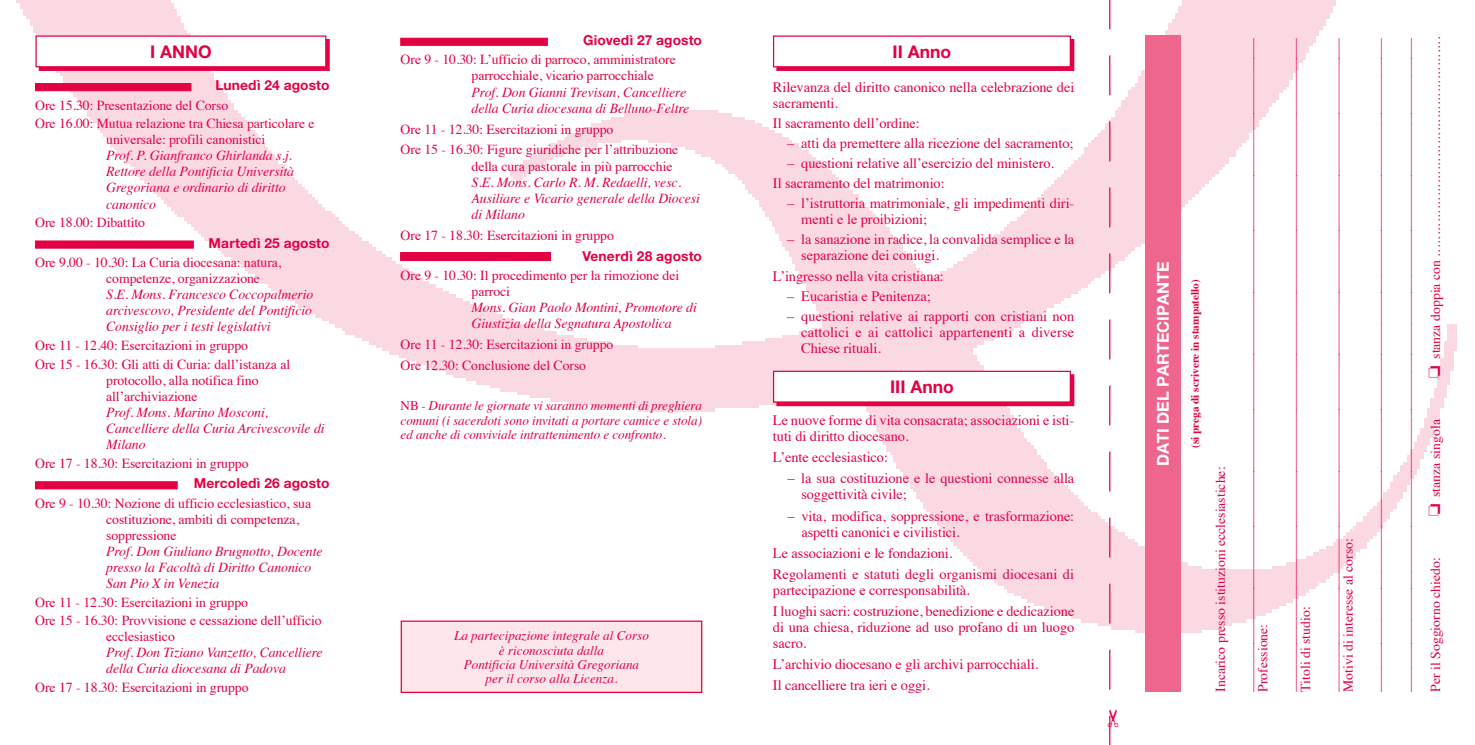
<style>
.page{position:relative;width:1475px;height:745px;background:#fff}
.page>*{position:absolute;margin:0;border:0;box-sizing:border-box;transform-origin:0 0}
.t1{font:700 17.5px "Helvetica Neue LT Pro";color:#e30043}
.t2{font:700 16.25px "Helvetica Neue LT Pro";color:#fff}
.t3{font:14.38px/16px "Times";letter-spacing:-.005em;color:#e30043}
.t4{font:13.75px/16px "Times";letter-spacing:-.005em;color:#e30043}
.t5{font:italic 13.75px/16px "Times";letter-spacing:-.005em;color:#e30043}
.t6{font:700 13.75px "Helvetica Neue LT Pro";letter-spacing:.01em;color:#e30043}
.t7{font:italic 13.12px/14.4px "Times";color:#e30043;text-align:justify}
.t8{font:700 11.25px "Times";color:#e30043}
.s1{font-style:normal}
</style>
<div class="page">
<img style="left:16px;top:0;width:1441px;height:651px">
<div style="left:39px;top:40px;width:290px;height:30px;background:#e30043"></div>
<div style="left:39px;top:39px;width:291px;height:32px;border:1px solid #e30043"></div>
<div style="left:36px;top:36px;width:290px;height:31px;background:#fff"></div>
<div style="left:35px;top:35px;width:291px;height:32px;border:1px solid #e30043"></div>
<div style="left:776px;top:374px;width:297px;height:31px;background:#e30043"></div>
<div style="left:776px;top:374px;width:298px;height:32px;border:1px solid #e30043"></div>
<div style="left:773px;top:371px;width:297px;height:31px;background:#fff"></div>
<div style="left:772px;top:370px;width:298px;height:32px;border:1px solid #e30043"></div>
<div style="left:776px;top:40px;width:297px;height:30px;background:#e30043"></div>
<div style="left:776px;top:39px;width:298px;height:32px;border:1px solid #e30043"></div>
<div style="left:773px;top:36px;width:297px;height:31px;background:#fff"></div>
<div style="left:772px;top:35px;width:298px;height:32px;border:1px solid #e30043"></div>
<div style="left:35px;top:83px;width:156px;height:8px;background:#e30043;border:1px solid #e30043"></div>
<div style="left:35px;top:241px;width:158px;height:7px;background:#e30043"></div>
<div style="left:1144px;top:35px;width:36px;height:656px;background:#ee668e"></div>
<div style="left:35px;top:481px;width:142px;height:7px;background:#e30043;border:1px solid #e30043"></div>
<div style="left:401px;top:620px;width:300px;height:72px;background:#fce6ec"></div>
<div style="left:400px;top:620px;width:302px;height:72px;border:1px solid #e30043"></div>
<div style="left:400px;top:38px;width:147px;height:7px;background:#e30043;border:1px solid #e30043"></div>
<div style="left:400px;top:252px;width:150px;height:7px;background:#e30043"></div>
<div style="left:400px;top:253px;width:150px;height:7px;background:#e30043"></div>
<svg style="left:1107px;top:0;width:11px;height:744px"></svg>
<p class="t1" style="left:160px;top:41px;width:14px">ANNO</p>
<p class="t1" style="left:130px;top:44px;width:111px">I AInno - 2005</p>
<p class="t6" style="left:215px;top:77px;width:116px">Lunedì 24 agosto</p>
<p class="t4" style="left:35px;top:94px;width:281px;line-height:18.5px">Ore 15.30: Presentazione del Corso<br>Ore 16.00: Mutua relazione tra Chiesa particolare e</p>
<p class="t4" style="left:106px;top:130px;width:161px">universale: profili canonistici</p>
<p class="t5" style="left:106px;top:147px;width:189px">Prof. P. Gianfranco Ghirlanda s.j.<br>Rettore della Pontificia Università<br>Gregoriana e ordinario di diritto canonico</p>
<p class="t4" style="left:35px;top:213px;width:111px">Ore 18.00: Dibattito</p>
<p class="t6" style="left:209px;top:234px;width:122px">Martedì 25 agosto</p>
<p class="t4" style="left:106px;top:253px;width:177px;text-indent:-71px">Ore 9.00 - 10.30: La Curia diocesana: natura, competenze, organizzazione</p>
<p class="t5" style="left:106px;top:285px;width:209px;text-align:justify">S.E. Mons. Francesco Coccopalmerio arcivescovo, Presidente del Pontificio Consiglio per i testi legislativi</p>
<p class="t4" style="left:35px;top:334px;width:256px;line-height:18.6px">Ore 11 - 12.40: Esercitazioni in gruppo<br>Ore 15 - 16.30: Gli atti di Curia: dall’istanza al</p>
<p class="t4" style="left:106px;top:370px;width:154px">protocollo, alla notifica fino all’archiviazione</p>
<p class="t5" style="left:106px;top:403px;width:220px">Prof. Mons. Marino Mosconi,<br>Cancelliere della Curia Arcivescovile di<br>Milano</p>
<p class="t4" style="left:35px;top:453px;width:215px">Ore 17 - 18.30: Esercitazioni in gruppo</p>
<p class="t6" style="left:194px;top:474px;width:137px">Mercoledì 26 agosto</p>
<p class="t4" style="left:106px;top:493px;width:206px;text-indent:-71px">Ore 9 - 10.30: Nozione di ufficio ecclesiastico, sua costituzione, ambiti di competenza, soppressione</p>
<p class="t5" style="left:106px;top:542px;width:218px">Prof. Don Giuliano Brugnotto, Docente presso la Facoltà di Diritto Canonico<br>San Pio X in Venezia</p>
<p class="t4" style="left:35px;top:591px;width:288px;line-height:18.6px">Ore 11 - 12.30: Esercitazioni in gruppo<br>Ore 15 - 16.30: Provvisione e cessazione dell’ufficio</p>
<p class="t4" style="left:106px;top:627px;width:70px">ecclesiastico</p>
<p class="t5" style="left:106px;top:643px;width:218px">Prof. Don Tiziano Vanzetto, Cancelliere della Curia diocesana di Padova</p>
<p class="t4" style="left:35px;top:677px;width:215px">Ore 17 - 18.30: Esercitazioni in gruppo</p>
<p class="t6" style="left:583px;top:32px;width:120px">Giovedì 27 agosto</p>
<p class="t4" style="left:471px;top:51px;width:206px;text-indent:-71px">Ore 9 - 10.30: L’ufficio di parroco, amministratore parrocchiale, vicario parrocchiale</p>
<p class="t5" style="left:471px;top:83px;width:219px">Prof. Don Gianni Trevisan, Cancelliere della Curia diocesana di Belluno-Feltre</p>
<p class="t4" style="left:400px;top:117px;width:279px;line-height:20.9px">Ore 11 - 12.30: Esercitazioni in gruppo<br>Ore 15 - 16.30: Figure giuridiche per l’attribuzione</p>
<p class="t4" style="left:471px;top:156px;width:202px">della cura pastorale in più parrocchie</p>
<p class="t5" style="left:471px;top:173px;width:230px">S.E. Mons. Carlo R. M. Redaelli, vesc.<br>Ausiliare e Vicario generale della Diocesi di Milano</p>
<p class="t4" style="left:400px;top:226px;width:215px">Ore 17 - 18.30: Esercitazioni in gruppo</p>
<p class="t6" style="left:582px;top:247px;width:121px">Venerdì 28 agosto</p>
<p class="t4" style="left:471px;top:265px;width:209px;text-indent:-71px">Ore 9 - 10.30: Il procedimento per la rimozione dei parroci</p>
<p class="t5" style="left:471px;top:298px;width:227px">Mons. Gian Paolo Montini, Promotore di<br>Giustizia della Segnatura Apostolica</p>
<p class="t4" style="left:400px;top:332px;width:214px;line-height:20.9px">Ore 11 - 12.30: Esercitazioni in gruppo<br>Ore 12.30: Conclusione del Corso</p>
<p class="t7" style="left:400px;top:398px;width:303px"><span class="s1">NB -</span> Durante le giornate vi saranno momenti di preghiera comuni (i sacerdoti sono invitati a portare camice e stola) ed anche di conviviale intrattenimento e confronto.</p>
<p class="t7" style="left:454px;top:627px;width:196px;text-align:center">La partecipazione integrale al Corso è riconosciuta dalla<br>Pontificia Università Gregoriana per il corso alla Licenza.</p>
<p class="t1" style="left:870px;top:44px;width:111px">I AIInno - 2005</p>
<p class="t1" style="left:907px;top:41px;width:45px">Anno</p>
<p class="t3" style="left:772px;top:78px;width:303px">Rilevanza del diritto canonico nella celebrazione dei sacramenti.</p>
<p class="t3" style="left:772px;top:114px;width:148px">Il sacramento dell’ordine:</p>
<p class="t3" style="left:787px;top:134px;width:288px">– atti da premettere alla ricezione del sacramento;</p>
<p class="t3" style="left:772px;top:152px;width:282px;line-height:20.1px;text-indent:14px">– questioni relative all’esercizio del ministero.<br>Il sacramento del matrimonio:</p>
<p class="t3" style="left:801px;top:194px;width:274px;text-indent:-14px">– l’istruttoria matrimoniale, gli impedimenti diri&shy;menti e le proibizioni;</p>
<p class="t3" style="left:801px;top:230px;width:274px;text-indent:-14px">– la sanazione in radice, la convalida semplice e la separazione dei coniugi.</p>
<p class="t3" style="left:772px;top:266px;width:172px">L’ingresso nella vita cristiana:</p>
<p class="t3" style="left:787px;top:286px;width:145px">– Eucaristia e Penitenza;</p>
<p class="t3" style="left:801px;top:306px;width:274px;text-align:justify;text-indent:-14px">– questioni relative ai rapporti con cristiani non cattolici e ai cattolici appartenenti a diverse Chiese rituali.</p>
<p class="t1" style="left:870px;top:379px;width:111px">I AIIInno - 2005</p>
<p class="t1" style="left:910px;top:375px;width:45px">Anno</p>
<p class="t3" style="left:772px;top:410px;width:303px">Le nuove forme di vita consacrata; associazioni e isti&shy;tuti di diritto diocesano.</p>
<p class="t3" style="left:787px;top:445px;width:289px;line-height:21.1px;text-indent:-14px">L’ente ecclesiastico:<br>− la sua costituzione e le questioni connesse alla</p>
<p class="t3" style="left:787px;top:482px;width:288px;line-height:21.1px;text-indent:14px">soggettività civile;<br>− vita, modifica, soppressione, e trasformazione:</p>
<p class="t3" style="left:772px;top:519px;width:302px;line-height:21.1px;text-indent:28px">aspetti canonici e civilistici.<br>Le associazioni e le fondazioni.<br>Regolamenti e statuti degli organismi diocesani di</p>
<p class="t3" style="left:772px;top:578px;width:303px;line-height:21.1px">partecipazione e corresponsabilità.<br>I luoghi sacri: costruzione, benedizione e dedicazione</p>
<p class="t3" style="left:772px;top:617px;width:303px">di una chiesa, riduzione ad uso profano di un luogo sacro.</p>
<p class="t3" style="left:772px;top:652px;width:267px;line-height:21.1px">L’archivio diocesano e gli archivi parrocchiali.<br>Il cancelliere tra ieri e oggi.</p>
<p class="t2" style="left:1152px;top:465px;width:204px;rotate:-90deg">DATI DEL PARTECIPANTE</p>
<p class="t8" style="left:1183px;top:448px;width:170px;rotate:-90deg">(si prega di scrivere in stampatello)</p>
<p class="t4" style="left:1426px;top:378px;width:342px;rotate:-90deg">❏ stanza doppia con ...................................................</p>
<p class="t4" style="left:1205px;top:691px;width:655px;line-height:27.5px;rotate:-90deg">Incarico presso istituzioni ecclesiastiche: _______________________________________________________________________________________________</p>
<p class="t4" style="left:1247px;top:691px;width:655px;line-height:27.5px;rotate:-90deg">Professione: _______________________________________________________________________________________________</p>
<p class="t4" style="left:1290px;top:691px;width:655px;line-height:27.5px;rotate:-90deg">Titoli di studio: _______________________________________________________________________________________________</p>
<p class="t4" style="left:1332px;top:691px;width:655px;line-height:27.5px;rotate:-90deg">Motivi di interesse al corso: _______________________________________________________________________________________________</p>
<p class="t4" style="left:1389px;top:691px;width:655px;line-height:30px;rotate:-90deg">_______________________________________________________________________________________________<br>Per il Soggiorno chiedo:</p>
<p class="t4" style="left:1426px;top:516px;width:98px;rotate:-90deg">❏ stanza singola</p>
</div>
